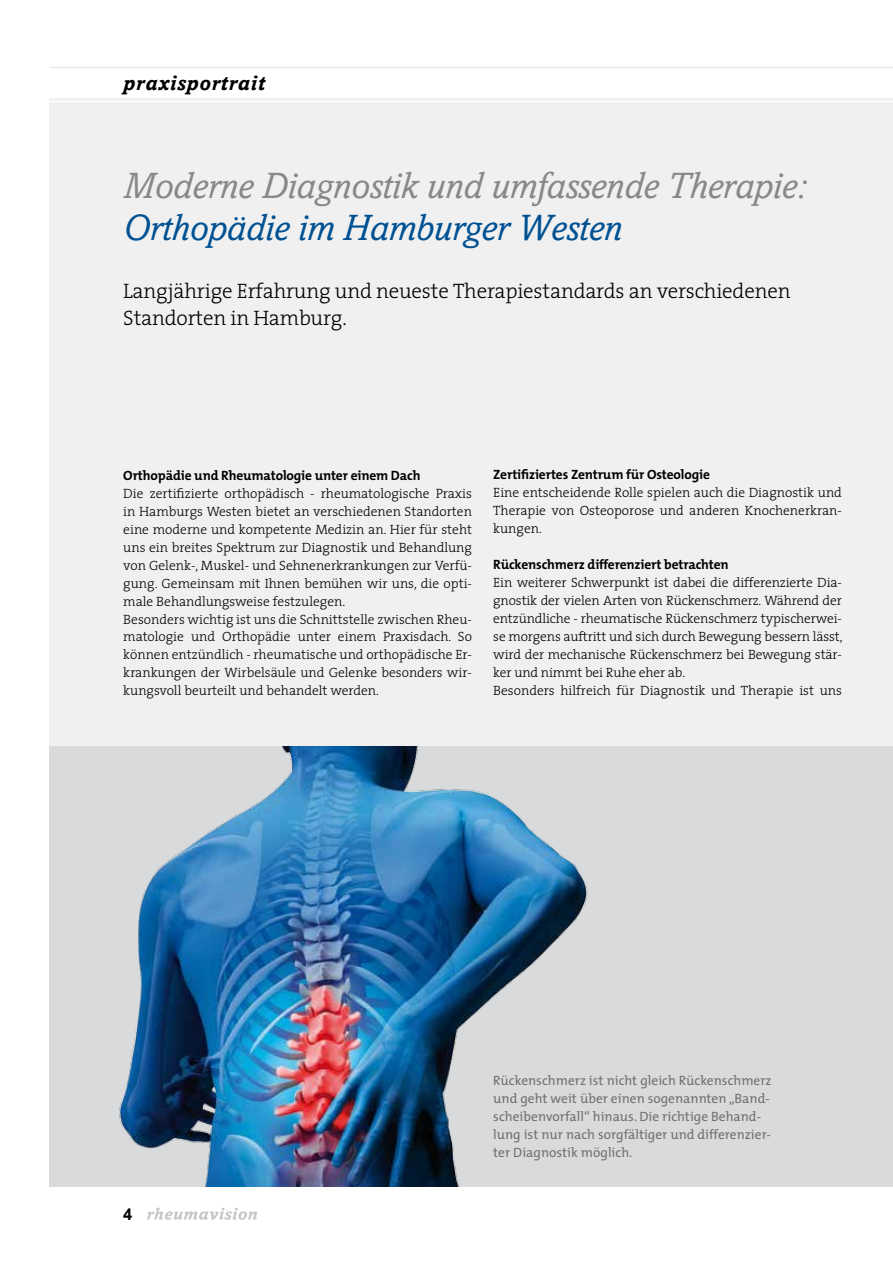
<style>
.page{position:relative;width:893px;height:1263px;background:#fff}
.page>*{position:absolute;margin:0;border:0;box-sizing:border-box;transform-origin:0 0}
.t1{font:italic 37.5px "Amasis";letter-spacing:-.01em;color:#87888a}
.t2{font:italic 37.5px "Amasis";letter-spacing:-.01em;color:#005192}
.t3{font:300 21px/27px "The Serif";letter-spacing:-.01em;color:#000}
.t4{font:italic 700 21px "Amasis";letter-spacing:.04em;color:#000}
.t5{font:700 16.5px "Arial";color:#000}
.t6{font:300 13.5px/18px "The Serif";color:#000}
.t7{font:13.5px/18px "The Mix";color:#707172}
.t8{font:700 13.5px "The Mix";letter-spacing:-.01em;color:#000}
</style>
<div class="page">
<div style="left:49px;top:72px;width:844px;height:1114px;background:#f0f0f1"></div>
<div style="left:49px;top:746px;width:844px;height:440px;background:#d9dadb"></div>
<svg style="left:147px;top:1207px;width:110px;height:13px"></svg>
<hr style="left:49px;top:101px;width:844px;height:1px;background:#fff">
<div style="left:49px;top:71px;width:844px;height:27px;background:#fff"></div>
<img style="left:119px;top:746px;width:469px;height:440px">
<hr style="left:49px;top:67px;width:844px;height:1px;background:#e9e9ea">
<h2 class="t4" style="left:123px;top:71px;width:143px">praxisportrait</h2>
<h1 class="t1" style="left:123px;top:164px;width:684px">Moderne Diagnostik und umfassende Therapie:</h1>
<h1 class="t2" style="left:123px;top:206px;width:501px">Orthopädie im Hamburger Westen</h1>
<h2 class="t3" style="left:123px;top:277px;width:669px">Langjährige Erfahrung und neueste Therapiestandards an verschiedenen<br>Standorten in Hamburg.</h2>
<p class="t8" style="left:123px;top:464px;width:299px">Orthopädie und Rheumatologie unter einem Dach</p>
<p class="t6" style="left:123px;top:483px;width:350px">Die zertifizierte orthopädisch - rheumatologische Praxis in Hamburgs Westen bietet an verschiedenen Standorten eine moderne und kompetente Medizin an. Hier für steht uns ein breites Spektrum zur Diagnostik und Behandlung von Gelenk-, Muskel- und Sehnenerkrankungen zur Verfü&shy;gung. Gemeinsam mit Ihnen bemühen wir uns, die opti&shy;male Behandlungsweise festzulegen.<br>Besonders wichtig ist uns die Schnittstelle zwischen Rheu&shy;matologie und Orthopädie unter einem Praxisdach. So können entzündlich - rheumatische und orthopädische Er&shy;krankungen der Wirbelsäule und Gelenke besonders wir&shy;kungsvoll beurteilt und behandelt werden.</p>
<p class="t8" style="left:493px;top:464px;width:218px">Zertifiziertes Zentrum für Osteologie</p>
<p class="t6" style="left:493px;top:483px;width:350px;text-align:justify">Eine entscheidende Rolle spielen auch die Diagnostik und Therapie von Osteoporose und anderen Knochenerkran&shy;kungen.</p>
<p class="t8" style="left:493px;top:554px;width:237px">Rückenschmerz differenziert betrachten</p>
<p class="t6" style="left:493px;top:573px;width:351px">Ein weiterer Schwerpunkt ist dabei die differenzierte Dia&shy;gnostik der vielen Arten von Rückenschmerz. Während der entzündliche - rheumatische Rückenschmerz typischerwei&shy;se morgens auftritt und sich durch Bewegung bessern lässt, wird der mechanische Rückenschmerz bei Bewegung stär&shy;ker und nimmt bei Ruhe eher ab.<br>Besonders hilfreich für Diagnostik und Therapie ist uns</p>
<p class="t5" style="left:123px;top:1203px;width:11px">4</p>
<p class="t7" style="left:493px;top:1071px;width:280px">Rückenschmerz ist nicht gleich Rückenschmerz und geht weit über einen sogenannten „Band&shy;scheibenvorfall“ hinaus. Die richtige Behand&shy;lung ist nur nach sorgfältiger und differenzier&shy;ter Diagnostik möglich.</p>
</div>
